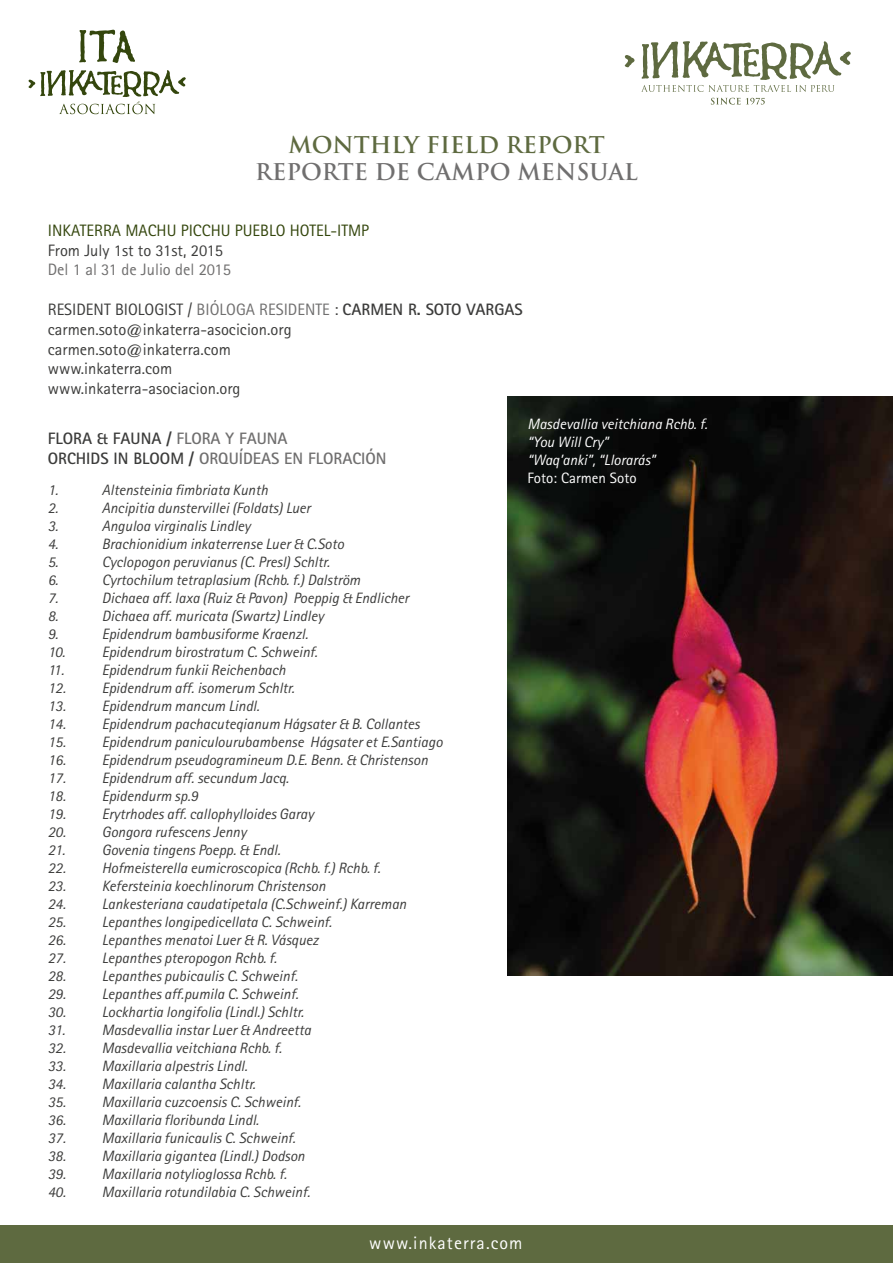
<style>
.page{position:relative;width:893px;height:1263px;background:#fff}
.page>*{position:absolute;margin:0;border:0;box-sizing:border-box;transform-origin:0 0}
.t1{font:700 22.5px "Trajan";color:#706f6f}
.t2{font:700 22.5px "Trajan";color:#5e6a40}
.t3{font:18px "Rotis Sans Serif";letter-spacing:.06em;color:#fff}
.t4{font:16.5px/19.8px "Rotis Sans Serif";color:#3c3c3b}
.t5{font:700 16.5px/19.8px "Rotis Sans Serif";color:#706f6f}
.t6{font:16.5px "Rotis Sans Serif";color:#34460d}
.t7{font:16.5px "Rotis Sans Serif";color:#706f6f}
.t8{font:italic 15px/18px "Rotis Sans Serif";color:#3c3c3b}
.t9{font:italic 15px/18px "Rotis Sans Serif";color:#fff}
.t10{font:15px "Rotis Sans Serif";color:#fff}
.s1{color:#706f6f}
.s2{font-weight:700}
.s3{color:#3c3c3b}
</style>
<div class="page">
<img style="left:507px;top:397px;width:386px;height:578px">
<svg style="left:79px;top:30px;width:56px;height:33px"></svg>
<svg style="left:28px;top:70px;width:158px;height:44px"></svg>
<div style="left:0;top:1225px;width:893px;height:38px;background:#5e6a40"></div>
<svg style="left:711px;top:98px;width:54px;height:7px"></svg>
<svg style="left:625px;top:41px;width:226px;height:51px"></svg>
<h1 class="t2" style="left:288px;top:131px;width:318px">MONTHLY FIELD REPORT</h1>
<h1 class="t1" style="left:255px;top:158px;width:384px">REPORTE DE CAMPO MENSUAL</h1>
<p class="t6" style="left:48px;top:220px;width:323px">INKATERRA MACHU PICCHU PUEBLO HOTEL-ITMP</p>
<p class="t4" style="left:48px;top:240px;width:177px">From July 1st to 31st, 2015</p>
<p class="t7" style="left:48px;top:260px;width:185px">Del 1 al 31 de Julio del 2015</p>
<p class="t4" style="left:48px;top:299px;width:477px">RESIDENT BIOLOGIST / <span class="s1">BIÓLOGA RESIDENTE</span> : <span class="s2">CARMEN R. SOTO VARGAS </span>carmen.soto@inkaterra-asocicion.org<br>carmen.soto@inkaterra.com<br>www.inkaterra.com<br>www.inkaterra-asociacion.org</p>
<p class="t5" style="left:48px;top:429px;width:340px"><span class="s3">FLORA &amp; FAUNA /</span> FLORA Y FAUNA<br><span class="s3">ORCHIDS IN BLOOM /</span> ORQUÍDEAS EN FLORACIÓN</p>
<p class="t8" style="left:48px;top:481px;width:12px">1.</p>
<p class="t8" style="left:102px;top:481px;width:168px">Altensteinia fimbriata Kunth</p>
<p class="t8" style="left:48px;top:499px;width:12px">2.</p>
<p class="t8" style="left:102px;top:499px;width:210px">Ancipitia dunstervillei (Foldats) Luer</p>
<p class="t8" style="left:48px;top:517px;width:12px">3.</p>
<p class="t8" style="left:102px;top:517px;width:150px">Anguloa virginalis Lindley</p>
<p class="t8" style="left:48px;top:535px;width:12px">4.</p>
<p class="t8" style="left:102px;top:535px;width:244px">Brachionidium inkaterrense Luer &amp; C.Soto</p>
<p class="t8" style="left:48px;top:553px;width:12px">5.</p>
<p class="t8" style="left:102px;top:553px;width:230px">Cyclopogon peruvianus (C. Presl) Schltr.</p>
<p class="t8" style="left:48px;top:571px;width:12px">6.</p>
<p class="t8" style="left:102px;top:571px;width:260px">Cyrtochilum tetraplasium (Rchb. f.) Dalström</p>
<p class="t8" style="left:48px;top:589px;width:12px">7.</p>
<p class="t8" style="left:102px;top:589px;width:309px">Dichaea aff. laxa (Ruiz &amp; Pavon) Poeppig &amp; Endlicher</p>
<p class="t8" style="left:48px;top:607px;width:12px">8.</p>
<p class="t8" style="left:102px;top:607px;width:223px">Dichaea aff. muricata (Swartz) Lindley</p>
<p class="t8" style="left:48px;top:625px;width:12px">9.</p>
<p class="t8" style="left:102px;top:625px;width:208px">Epidendrum bambusiforme Kraenzl.</p>
<p class="t8" style="left:48px;top:643px;width:19px">10.</p>
<p class="t8" style="left:102px;top:643px;width:217px">Epidendrum birostratum C. Schweinf.</p>
<p class="t8" style="left:48px;top:661px;width:18px">11.</p>
<p class="t8" style="left:102px;top:661px;width:185px">Epidendrum funkii Reichenbach</p>
<p class="t8" style="left:48px;top:679px;width:248px">12. Epidendrum aff. isomerum Schltr.</p>
<p class="t8" style="left:48px;top:697px;width:213px">13. Epidendrum mancum Lindl.</p>
<p class="t8" style="left:48px;top:715px;width:373px">14. Epidendrum pachacuteqianum Hágsater &amp; B. Collantes</p>
<p class="t8" style="left:48px;top:733px;width:396px">15. Epidendrum paniculourubambense Hágsater et E.Santiago</p>
<p class="t8" style="left:48px;top:751px;width:382px">16. Epidendrum pseudogramineum D.E. Benn. &amp; Christenson</p>
<p class="t8" style="left:48px;top:769px;width:243px">17. Epidendrum aff. secundum Jacq.</p>
<p class="t8" style="left:48px;top:787px;width:152px">18. Epidendurm sp.9</p>
<p class="t8" style="left:48px;top:805px;width:267px">19. Erytrhodes aff. callophylloides Garay</p>
<p class="t8" style="left:48px;top:823px;width:200px">20. Gongora rufescens Jenny<br>21.</p>
<p class="t9" style="left:527px;top:415px;width:181px">Masdevallia veitchiana Rchb. f. “You Will Cry”<br>“Waq’anki”, “Llorarás”</p>
<p class="t10" style="left:527px;top:469px;width:111px">Foto: Carmen Soto</p>
<p class="t8" style="left:102px;top:841px;width:180px">Govenia tingens Poepp. &amp; Endl.</p>
<p class="t8" style="left:48px;top:859px;width:334px">22. Hofmeisterella eumicroscopica (Rchb. f.) Rchb. f.</p>
<p class="t8" style="left:48px;top:877px;width:279px">23. Kefersteinia koechlinorum Christenson</p>
<p class="t8" style="left:48px;top:895px;width:360px">24. Lankesteriana caudatipetala (C.Schweinf.) Karreman</p>
<p class="t8" style="left:48px;top:913px;width:286px">25. Lepanthes longipedicellata C. Schweinf.</p>
<p class="t8" style="left:48px;top:931px;width:272px">26. Lepanthes menatoi Luer &amp; R. Vásquez</p>
<p class="t8" style="left:48px;top:949px;width:231px">27. Lepanthes pteropogon Rchb. f.</p>
<p class="t8" style="left:48px;top:967px;width:252px">28. Lepanthes pubicaulis C. Schweinf.</p>
<p class="t8" style="left:48px;top:985px;width:252px">29. Lepanthes aff.pumila C. Schweinf.</p>
<p class="t8" style="left:48px;top:1003px;width:258px">30. Lockhartia longifolia (Lindl.) Schltr.<br>31.</p>
<p class="t8" style="left:102px;top:1021px;width:211px">Masdevallia instar Luer &amp; Andreetta</p>
<p class="t8" style="left:48px;top:1039px;width:235px">32. Masdevallia veitchiana Rchb. f.</p>
<p class="t8" style="left:48px;top:1057px;width:201px">33. Maxillaria alpestris Lindl.</p>
<p class="t8" style="left:48px;top:1075px;width:209px">34. Maxillaria calantha Schltr.</p>
<p class="t8" style="left:48px;top:1093px;width:255px">35. Maxillaria cuzcoensis C. Schweinf.</p>
<p class="t8" style="left:48px;top:1111px;width:213px">36. Maxillaria floribunda Lindl.</p>
<p class="t8" style="left:48px;top:1129px;width:249px">37. Maxillaria funicaulis C. Schweinf.</p>
<p class="t8" style="left:48px;top:1147px;width:258px">38. Maxillaria gigantea (Lindl.) Dodson</p>
<p class="t8" style="left:48px;top:1165px;width:240px">39. Maxillaria notylioglossa Rchb. f.</p>
<p class="t8" style="left:48px;top:1183px;width:264px">40. Maxillaria rotundilabia C. Schweinf.</p>
<p class="t3" style="left:369px;top:1232px;width:155px">www.inkaterra.com</p>
</div>
